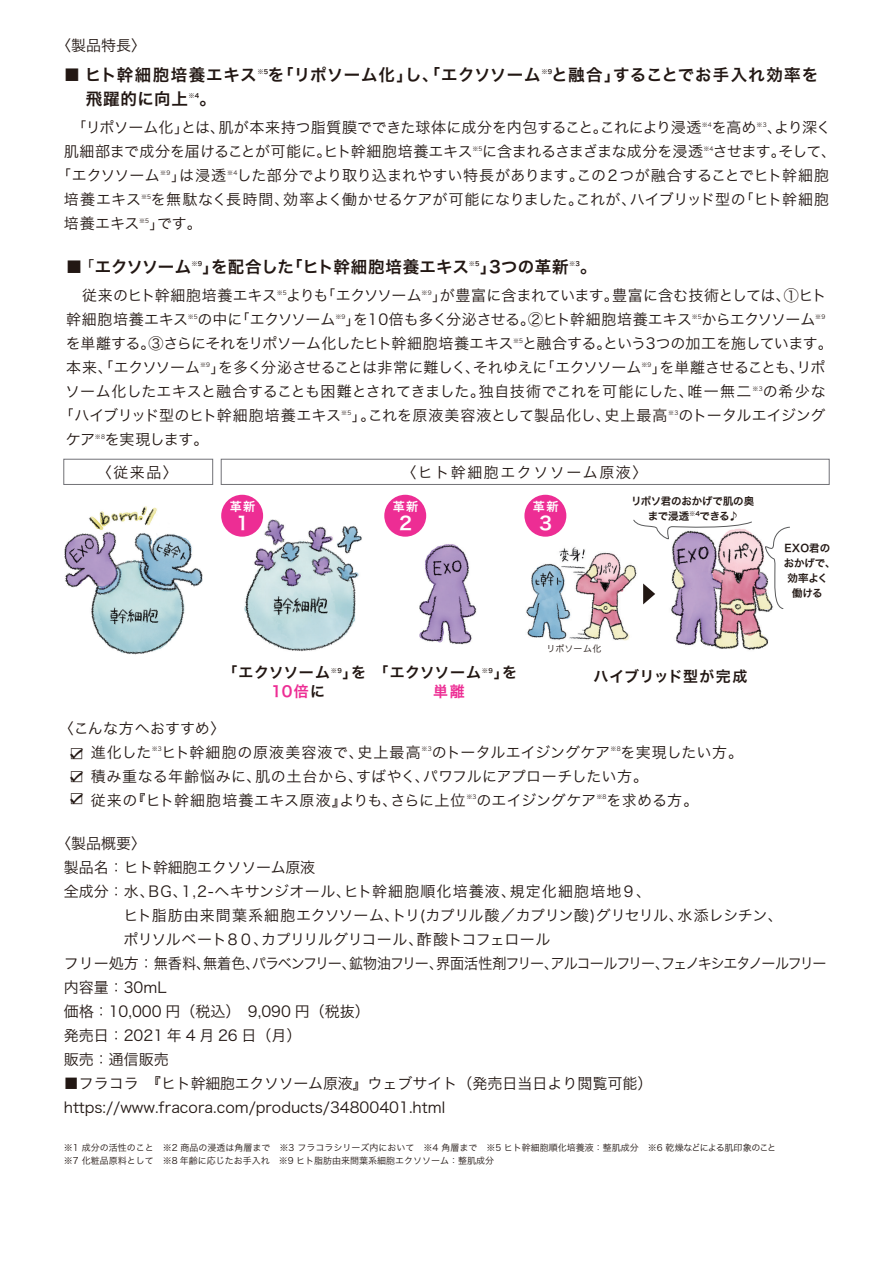
<style>
.page{position:relative;width:893px;height:1263px;background:#fff}
.page>*{position:absolute;margin:0;border:0;box-sizing:border-box;transform-origin:0 0}
.t1{font:18.15px "Hira Kaku Pro N W6";color:#fff}
.t2{font:16.5px "Hira Kaku Pro N W6";letter-spacing:.025em;color:#221713}
.t3{font:16.5px "Hira Kaku Pro N W6";letter-spacing:.055em;color:#221713}
.t4{font:16.5px "Hira Kaku Pro N W6";letter-spacing:.065em;color:#221713}
.t5{font:15px/24px "Hira Kaku Pro N W3";color:#221713}
.t6{font:15px/24px "Hira Kaku Pro N W3";letter-spacing:.02em;color:#221713}
.t7{font:15px "Hira Kaku Pro N W3";letter-spacing:-.025em;color:#221713}
.t8{font:15px "Hira Kaku Pro N W3";letter-spacing:-.085em;color:#221713}
.t9{font:15px "Hira Kaku Pro N W3";letter-spacing:.075em;color:#221713}
.t10{font:15px "Hira Kaku Pro N W3";letter-spacing:-.035em;color:#221713}
.t11{font:15px "Hira Kaku Pro N W3";letter-spacing:-.03em;color:#221713}
.t12{font:15px "Hira Kaku Pro N W3";letter-spacing:-.02em;color:#221713}
.t13{font:15px "Hira Kaku Pro N W6";letter-spacing:.035em;color:#221713}
.t14{font:15px "Hira Kaku Pro N W3";letter-spacing:.065em;color:#221713}
.t15{font:15px "Hira Kaku Pro N W3";letter-spacing:.1em;color:#221713}
.t16{font:15px "Hira Kaku Pro N W3";letter-spacing:.045em;color:#221713}
.t17{font:15px "Hira Kaku Pro N W3";letter-spacing:-.045em;color:#221713}
.t18{font:15px "Hira Kaku Pro N W6";letter-spacing:.09em;color:#ed2d94}
.t19{font:12.15px "Hira Kaku Pro N W6";color:#fff}
.t20{font:10.5px/14.9px "Hira Kaku Pro N W6";letter-spacing:-.015em;color:#221713;text-align:center}
.t21{font:9px/12.8px "Hira Kaku Pro N W3";color:#221713}
.t22{font:6.3px "Hira Kaku Pro N W6";color:#221713}
.t23{font:6px "Hira Kaku Pro N W3";color:#221713}
.s1{font-family:"Hira Kaku Pro N W3"}
.s2{color:#221713}
</style>
<div class="page">
<img style="left:415px;top:521px;width:62px;height:124px">
<img style="left:244px;top:514px;width:118px;height:138px">
<div style="left:63px;top:459px;width:150px;height:26px;border:1px solid #717176"></div>
<div style="left:221px;top:459px;width:608px;height:26px;border:1px solid #717176"></div>
<div style="left:221px;top:495px;width:42px;height:42px;background:#ed2d94;border-radius:50%"></div>
<div style="left:384px;top:495px;width:42px;height:42px;background:#ed2d94;border-radius:50%"></div>
<img style="left:64px;top:506px;width:139px;height:149px">
<img style="left:643px;top:526px;width:147px;height:124px">
<img style="left:526px;top:547px;width:111px;height:94px">
<svg style="left:633px;top:519px;width:119px;height:20px"></svg>
<svg style="left:765px;top:527px;width:25px;height:82px"></svg>
<div style="left:524px;top:495px;width:42px;height:42px;background:#ed2d94;border-radius:50%"></div>
<svg style="left:643px;top:583px;width:12px;height:21px"></svg>
<p class="t5" style="left:56px;top:33px;width:92px">〈製品特長〉</p>
<p class="t4" style="left:64px;top:60px;width:195px"><span class="s1">■</span> ヒト幹細胞培養エキス</p>
<p class="t22" style="left:257px;top:66px;width:12px">※5</p>
<p class="t2" style="left:268px;top:60px;width:274px">を「リポソーム化」し、「エクソソーム</p>
<p class="t22" style="left:541px;top:66px;width:12px">※9</p>
<p class="t3" style="left:551px;top:60px;width:268px">と融合」することでお手入れ効率を</p>
<p class="t2" style="left:64px;top:84px;width:126px">　 飛躍的に向上</p>
<p class="t22" style="left:188px;top:90px;width:12px">※4</p>
<p class="t2" style="left:200px;top:84px;width:18px">。</p>
<p class="t5" style="left:71px;top:115px;width:631px">「リポソーム化」とは、肌が本来持つ脂質膜でできた球体に成分を内包すること。これにより浸透</p>
<p class="t23" style="left:702px;top:119px;width:12px">※4</p>
<p class="t5" style="left:712px;top:115px;width:46px">を高め</p>
<p class="t23" style="left:757px;top:119px;width:12px">※3</p>
<p class="t5" style="left:767px;top:115px;width:66px">、より深く</p>
<p class="t5" style="left:64px;top:139px;width:410px">肌細部まで成分を届けることが可能に。ヒト幹細胞培養エキス</p>
<p class="t23" style="left:472px;top:143px;width:11px">※5</p>
<p class="t12" style="left:482px;top:138px;width:222px">に含まれるさまざまな成分を浸透</p>
<p class="t23" style="left:703px;top:143px;width:11px">※4</p>
<p class="t5" style="left:713px;top:139px;width:125px">させます。そして、</p>
<p class="t5" style="left:56px;top:163px;width:105px">「エクソソーム</p>
<p class="t23" style="left:160px;top:167px;width:12px">※9</p>
<p class="t5" style="left:171px;top:163px;width:57px">」は浸透</p>
<p class="t23" style="left:227px;top:167px;width:12px">※4</p>
<p class="t5" style="left:237px;top:163px;width:594px">した部分でより取り込まれやすい特長があります。この２つが融合することでヒト幹細胞</p>
<p class="t5" style="left:64px;top:187px;width:79px">培養エキス</p>
<p class="t23" style="left:141px;top:191px;width:12px">※5</p>
<p class="t5" style="left:151px;top:187px;width:680px">を無駄なく長時間、効率よく働かせるケアが可能になりました。これが、ハイブリッド型の「ヒト幹細胞</p>
<p class="t5" style="left:64px;top:211px;width:77px">培養エキス</p>
<p class="t23" style="left:139px;top:215px;width:11px">※5</p>
<p class="t5" style="left:150px;top:211px;width:54px">」です。</p>
<p class="t2" style="left:66px;top:252px;width:127px"><span class="s1">■「</span>エクソソーム</p>
<p class="t22" style="left:191px;top:258px;width:12px">※9</p>
<p class="t2" style="left:202px;top:252px;width:268px">」を配合した「ヒト幹細胞培養エキス</p>
<p class="t22" style="left:469px;top:258px;width:12px">※5</p>
<p class="t2" style="left:480px;top:252px;width:90px">」3つの革新</p>
<p class="t22" style="left:569px;top:258px;width:12px">※3</p>
<p class="t2" style="left:580px;top:252px;width:18px">。</p>
<p class="t5" style="left:82px;top:283px;width:196px">従来のヒト幹細胞培養エキス</p>
<p class="t23" style="left:277px;top:287px;width:12px">※5</p>
<p class="t8" style="left:286px;top:282px;width:137px">よりも「エクソソーム</p>
<p class="t23" style="left:422px;top:287px;width:12px">※9</p>
<p class="t5" style="left:432px;top:283px;width:396px">」が豊富に含まれています。豊富に含む技術としては、①ヒト</p>
<p class="t16" style="left:66px;top:306px;width:123px">幹細胞培養エキス</p>
<p class="t23" style="left:188px;top:311px;width:11px">※5</p>
<p class="t10" style="left:198px;top:306px;width:139px">の中に「エクソソーム</p>
<p class="t23" style="left:335px;top:311px;width:11px">※9</p>
<p class="t5" style="left:346px;top:307px;width:348px">」を10倍も多く分泌させる。②ヒト幹細胞培養エキス</p>
<p class="t23" style="left:692px;top:311px;width:11px">※5</p>
<p class="t17" style="left:701px;top:306px;width:116px">からエクソソーム</p>
<p class="t23" style="left:815px;top:311px;width:11px">※9</p>
<p class="t7" style="left:66px;top:330px;width:449px">を単離する。③さらにそれをリポソーム化したヒト幹細胞培養エキス</p>
<p class="t23" style="left:513px;top:335px;width:11px">※5</p>
<p class="t11" style="left:522px;top:330px;width:312px">と融合する。という3つの加工を施しています。</p>
<p class="t11" style="left:66px;top:354px;width:136px">本来、「エクソソーム</p>
<p class="t23" style="left:200px;top:359px;width:12px">※9</p>
<p class="t7" style="left:211px;top:354px;width:432px">」を多く分泌させることは非常に難しく、それゆえに「エクソソーム</p>
<p class="t23" style="left:641px;top:359px;width:12px">※9</p>
<p class="t5" style="left:65px;top:355px;width:762px;text-indent:587px">」を単離させることも、リポソーム化したエキスと融合することも困難とされてきました。独自技術でこれを可能にした、唯一無二</p>
<p class="t23" style="left:752px;top:383px;width:12px">※3</p>
<p class="t5" style="left:763px;top:379px;width:64px">の希少な</p>
<p class="t5" style="left:59px;top:403px;width:284px">「ハイブリッド型のヒト幹細胞培養エキス</p>
<p class="t23" style="left:341px;top:407px;width:12px">※5</p>
<p class="t14" style="left:352px;top:402px;width:317px">」。これを原液美容液として製品化し、史上最高</p>
<p class="t23" style="left:668px;top:407px;width:12px">※3</p>
<p class="t7" style="left:678px;top:402px;width:148px">のトータルエイジング</p>
<p class="t5" style="left:66px;top:427px;width:31px">ケア</p>
<p class="t23" style="left:95px;top:431px;width:11px">※8</p>
<p class="t5" style="left:105px;top:427px;width:105px">を実現します。</p>
<p class="t5" style="left:97px;top:460px;width:82px">〈従来品〉</p>
<p class="t15" style="left:401px;top:459px;width:247px">〈ヒト幹細胞エクソソーム原液〉</p>
<p class="t19" style="left:230px;top:496px;width:27px">革新</p>
<p class="t1" style="left:236px;top:507px;width:14px">1</p>
<p class="t19" style="left:393px;top:496px;width:27px">革新</p>
<p class="t1" style="left:399px;top:507px;width:14px">2</p>
<p class="t19" style="left:533px;top:496px;width:27px">革新</p>
<p class="t1" style="left:539px;top:507px;width:14px">3</p>
<p class="t20" style="left:631px;top:493px;width:125px">リポソ君のおかげで肌の奥まで浸透<sup>※4</sup>できる♪</p>
<p class="t13" style="left:222px;top:659px;width:109px">「エクソソーム</p>
<p class="t22" style="left:331px;top:665px;width:13px">※9</p>
<p class="t13" style="left:343px;top:659px;width:25px">」を</p>
<p class="t18" style="left:271px;top:678px;width:56px">10倍<span class="s2">に</span></p>
<p class="t13" style="left:374px;top:659px;width:109px">「エクソソーム</p>
<p class="t22" style="left:482px;top:665px;width:13px">※9</p>
<p class="t13" style="left:494px;top:659px;width:25px">」を</p>
<p class="t18" style="left:433px;top:678px;width:33px">単離</p>
<p class="t21" style="left:546px;top:642px;width:57px">リポソーム化</p>
<p class="t13" style="left:594px;top:663px;width:155px">ハイブリッド型が完成</p>
<p class="t5" style="left:91px;top:715px;width:136px;text-indent:-32px">〈こんな方へおすすめ〉進化した</p>
<p class="t23" style="left:152px;top:744px;width:12px">※3</p>
<p class="t9" style="left:161px;top:739px;width:261px">ヒト幹細胞の原液美容液で、史上最高</p>
<p class="t23" style="left:422px;top:744px;width:12px">※3</p>
<p class="t5" style="left:432px;top:739px;width:180px">のトータルエイジングケア</p>
<p class="t23" style="left:610px;top:744px;width:12px">※8</p>
<p class="t6" style="left:91px;top:739px;width:654px;text-indent:530px">を実現したい方。積み重なる年齢悩みに、肌の土台から、すばやく、パワフルにアプローチしたい方。<br>従来の『ヒト幹細胞培養エキス原液』よりも、さらに上位</p>
<p class="t23" style="left:466px;top:792px;width:12px">※3</p>
<p class="t5" style="left:476px;top:787px;width:121px">のエイジングケア</p>
<p class="t23" style="left:596px;top:792px;width:12px">※8</p>
<p class="t5" style="left:606px;top:787px;width:94px">を求める方。</p>
<p class="t5" style="left:56px;top:830px;width:91px">〈製品概要〉</p>
<p class="t20" style="left:784px;top:540px;width:53px">EXO君のおかげで、効率よく働ける</p>
<p class="t12" style="left:64px;top:854px;width:253px">製品名：ヒト幹細胞エクソソーム原液</p>
<p class="t9" style="left:64px;top:878px;width:589px">全成分：水、BG、1,2-ヘキサンジオール、ヒト幹細胞順化培養液、規定化細胞培地９、</p>
<p class="t5" style="left:124px;top:903px;width:661px">ヒト脂肪由来間葉系細胞エクソソーム、トリ(カプリル酸／カプリン酸)グリセリル、水添レシチン、</p>
<p class="t10" style="left:123px;top:926px;width:429px">ポリソルベート８０、カプリリルグリコール、酢酸トコフェロール</p>
<p class="t8" style="left:64px;top:950px;width:764px">フリー処方：無香料、無着色、パラベンフリー、鉱物油フリー、界面活性剤フリー、アルコールフリー、フェノキシエタノールフリー</p>
<p class="t5" style="left:64px;top:975px;width:104px">内容量：30mL</p>
<p class="t5" style="left:64px;top:999px;width:315px">価格：10,000 円（税込）　9,090 円（税抜）　</p>
<p class="t5" style="left:64px;top:1023px;width:247px">発売日：2021 年 4 月 26 日（月）　</p>
<p class="t5" style="left:64px;top:1047px;width:106px">販売：通信販売</p>
<p class="t5" style="left:64px;top:1071px;width:590px">■フラコラ　『ヒト幹細胞エクソソーム原液』ウェブサイト（発売日当日より閲覧可能）https://www.fracora.com/products/34800401.html</p>
<p class="t21" style="left:64px;top:1141px;width:714px">※1 成分の活性のこと　※2 商品の浸透は角層まで　※3 フラコラシリーズ内において　※4 角層まで　※5 ヒト幹細胞順化培養液：整肌成分　※6 乾燥などによる肌印象のこと※7 化粧品原料として　※8 年齢に応じたお手入れ　※9 ヒト脂肪由来間葉系細胞エクソソーム：整肌成分</p>
</div>
